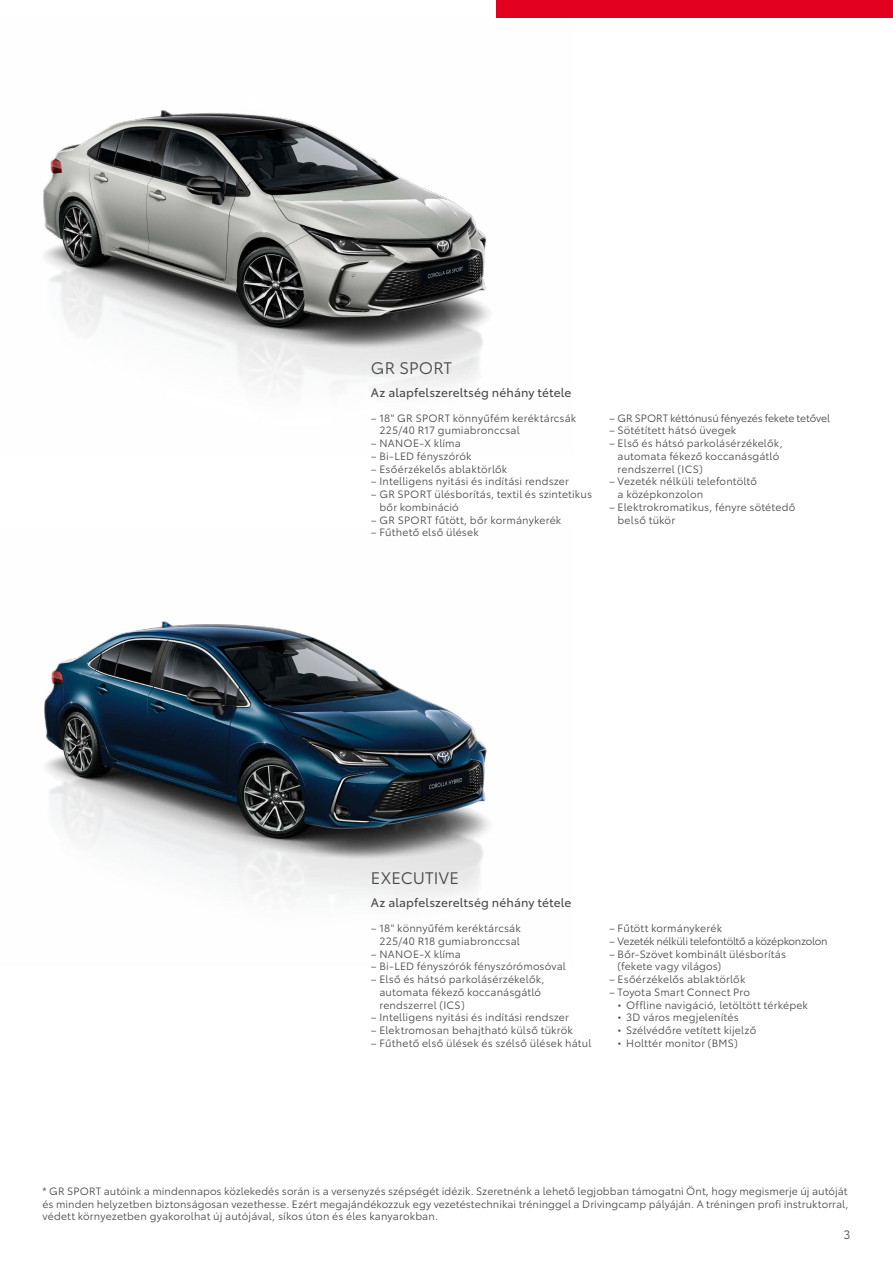
<style>
.page{position:relative;width:893px;height:1263px;background:#fff}
.page>*{position:absolute;margin:0;border:0;box-sizing:border-box;transform-origin:0 0}
.t1{font:16.5px "Toyota Type";letter-spacing:.005em;color:#494948}
.t2{font:12px "Toyota Type";letter-spacing:.01em;color:#494948}
.t3{font:12px "Toyota Type";color:#494948}
.t4{font:10.5px/12.8px "Toyota Type";letter-spacing:.015em;color:#494948}
.t5{font:10.5px "Toyota Type";letter-spacing:-.025em;color:#494948}
.t6{font:10.5px "Toyota Type";letter-spacing:-.015em;color:#494948}
</style>
<div class="page">
<img style="left:43px;top:17px;width:530px;height:371px">
<img style="left:44px;top:621px;width:446px;height:280px">
<div style="left:497px;top:0;width:396px;height:17px;background:#e3001f"></div>
<h1 class="t1" style="left:371px;top:356px;width:83px">GR SPORT</h1>
<p class="t2" style="left:371px;top:383px;width:202px">Az alapfelszereltség néhány tétele</p>
<p class="t4" style="left:379px;top:411px;width:198px;text-indent:-9px">– 18" GR SPORT könnyűfém keréktárcsák<br>225/40 R17 gumiabronccsal</p>
<p class="t4" style="left:371px;top:436px;width:91px">– NANOE-X klíma</p>
<p class="t4" style="left:371px;top:449px;width:102px">– Bi-LED fényszórók</p>
<p class="t4" style="left:371px;top:462px;width:138px">– Esőérzékelős ablaktörlők</p>
<p class="t4" style="left:371px;top:474px;width:200px">– Intelligens nyitási és indítási rendszer</p>
<p class="t4" style="left:379px;top:487px;width:214px;text-indent:-9px">– GR SPORT ülésborítás, textil és szintetikus bőr kombináció</p>
<p class="t4" style="left:371px;top:513px;width:192px">– GR SPORT fűtött, bőr kormánykerék</p>
<p class="t4" style="left:371px;top:525px;width:109px">– Fűthető első ülések</p>
<p class="t6" style="left:609px;top:410px;width:223px">– GR SPORT kéttónusú fényezés fekete tetővel</p>
<p class="t4" style="left:609px;top:423px;width:129px">– Sötétített hátsó üvegek</p>
<p class="t4" style="left:618px;top:436px;width:167px;text-indent:-9px">– Első és hátsó parkolásérzékelők, automata fékező koccanásgátló rendszerrel (ICS)</p>
<p class="t4" style="left:618px;top:474px;width:141px;text-indent:-9px">– Vezeték nélküli telefontöltő a középkonzolon</p>
<p class="t4" style="left:618px;top:500px;width:179px;text-indent:-9px">– Elektrokromatikus, fényre sötétedő belső tükör</p>
<h1 class="t1" style="left:371px;top:866px;width:89px">EXECUTIVE</h1>
<p class="t2" style="left:371px;top:894px;width:202px">Az alapfelszereltség néhány tétele</p>
<p class="t4" style="left:371px;top:921px;width:151px;text-align:right">– 18" könnyűfém keréktárcsák<br>225/40 R18 gumiabronccsal</p>
<p class="t4" style="left:371px;top:947px;width:91px">– NANOE-X klíma</p>
<p class="t4" style="left:371px;top:959px;width:197px">– Bi-LED fényszórók fényszórómosóval</p>
<p class="t4" style="left:379px;top:972px;width:167px;text-indent:-9px">– Első és hátsó parkolásérzékelők, automata fékező koccanásgátló rendszerrel (ICS)</p>
<p class="t4" style="left:371px;top:1010px;width:200px">– Intelligens nyitási és indítási rendszer</p>
<p class="t4" style="left:371px;top:1023px;width:203px">– Elektromosan behajtható külső tükrök</p>
<p class="t4" style="left:371px;top:1036px;width:222px">– Fűthető első ülések és szélső ülések hátul</p>
<p class="t4" style="left:609px;top:921px;width:114px">– Fűtött kormánykerék</p>
<p class="t5" style="left:609px;top:933px;width:220px">– Vezeték nélküli telefontöltő a középkonzolon</p>
<p class="t4" style="left:618px;top:947px;width:170px;text-indent:-9px">– Bőr-Szövet kombinált ülésborítás (fekete vagy világos)</p>
<p class="t4" style="left:609px;top:972px;width:138px">– Esőérzékelős ablaktörlők</p>
<p class="t4" style="left:609px;top:985px;width:142px">– Toyota Smart Connect Pro</p>
<p class="t4" style="left:618px;top:998px;width:192px">• Offline navigáció, letöltött térképek</p>
<p class="t4" style="left:618px;top:1010px;width:123px">• 3D város megjelenítés</p>
<p class="t4" style="left:618px;top:1023px;width:140px">• Szélvédőre vetített kijelző</p>
<p class="t4" style="left:618px;top:1036px;width:122px">• Holttér monitor (BMS)</p>
<p class="t4" style="left:43px;top:1184px;width:807px;text-align:justify">* GR SPORT autóink a mindennapos közlekedés során is a versenyzés szépségét idézik. Szeretnénk a lehető legjobban támogatni Önt, hogy megismerje új autóját és minden helyzetben biztonságosan vezethesse. Ezért megajándékozzuk egy vezetéstechnikai tréninggel a Drivingcamp pályáján. A tréningen profi instruktorral, védett környezetben gyakorolhat új autójával, síkos úton és éles kanyarokban.</p>
<p class="t3" style="left:843px;top:1226px;width:8px">3</p>
</div>
